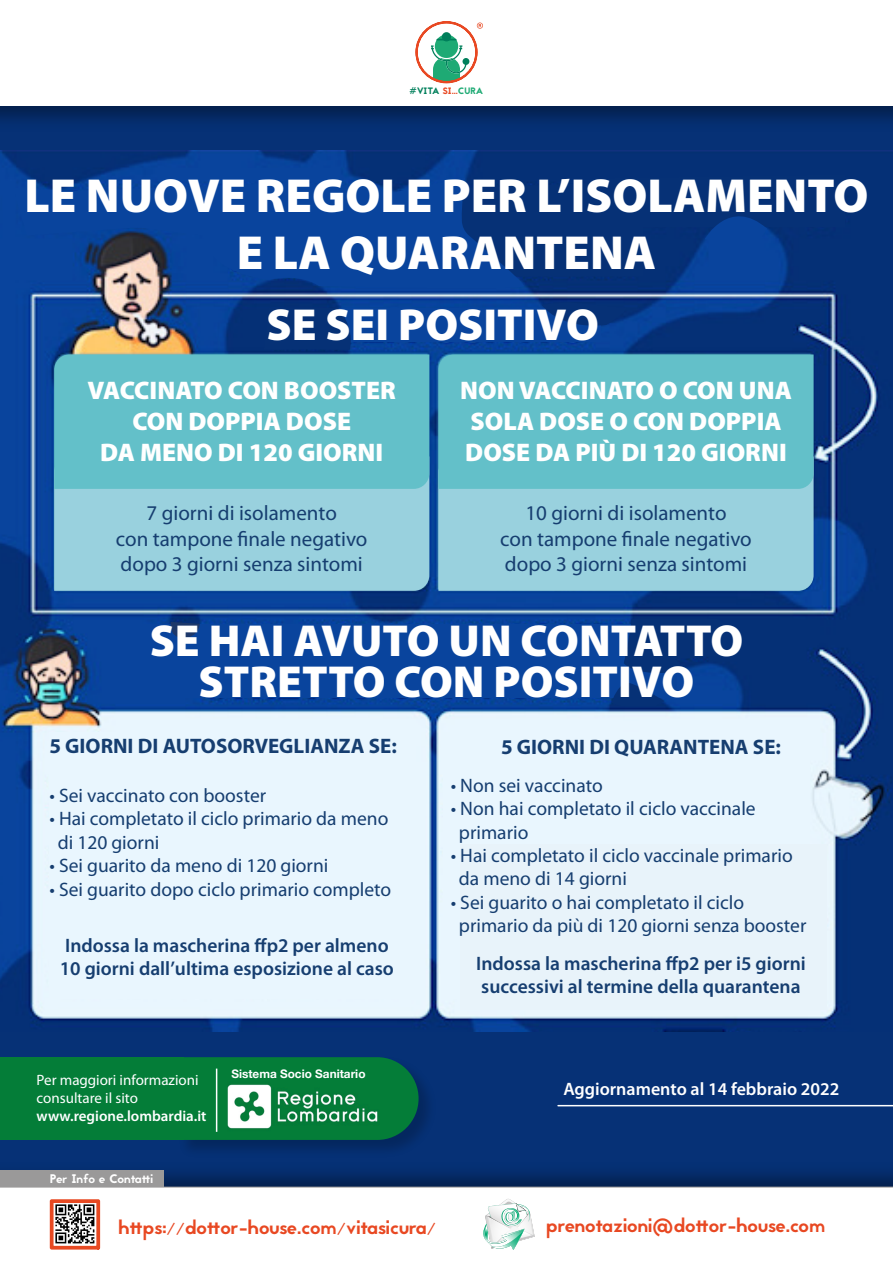
<style>
.page{position:relative;width:893px;height:1263px;background:#063176}
.page>*{position:absolute;margin:0;border:0;box-sizing:border-box;transform-origin:0 0}
.t1{font:900 48px/57.6px "Myriad Pro";color:#fff;text-align:center}
.t2{font:900 45px/40.5px "Myriad Pro";color:#fff;text-align:center}
.t3{font:900 25.5px/30.6px "Myriad Pro";color:#fff;text-align:center}
.t4{font:21px/25.2px "Myriad Pro";color:#163e70;text-align:center}
.t5{font:700 21px "Myriad Pro";color:#163e70}
.t6{font:19.5px/23.4px "Myriad Pro";color:#163e70}
.t7{font:600 19.5px/23.4px "Myriad Pro";color:#163e70}
.t8{font:19.5px "Jaapokki";color:#e84822}
.t9{font:600 18px "Myriad Pro";color:#fff}
.t10{font:15px/18px "Myriad Pro";color:#fff}
.t11{font:600 15px "Myriad Pro";color:#fff}
.t12{font:12.45px "Jaapokki";letter-spacing:-.015em;color:#fff}
.t13{font:700 11.85px "Helvetica Neue";color:#fff}
.t14{font:9.3px "Jaapokki";letter-spacing:-.02em;color:#007f5b}
.s1{color:#e84822}
.s2{color:#1eaa74}
</style>
<div class="page">
<img style="left:0;top:151px;width:892px;height:880px">
<img style="left:164px;top:1173px;width:729px;height:14px">
<div style="left:0;top:1187px;width:893px;height:76px;background:#fff"></div>
<svg style="left:50px;top:1199px;width:51px;height:51px"></svg>
<svg style="left:483px;top:1199px;width:52px;height:51px"></svg>
<div style="left:0;top:1170px;width:164px;height:17px;background:#9a9999"></div>
<img style="left:184px;top:1057px;width:235px;height:83px">
<hr style="left:0;top:1187px;width:893px;height:1px;background:#9a9999">
<div style="left:0;top:0;width:893px;height:106px;background:#fff"></div>
<svg style="left:415px;top:21px;width:68px;height:62px"></svg>
<div style="left:54px;top:489px;width:375px;height:102px;background:#99d1de"></div>
<div style="left:54px;top:354px;width:375px;height:135px;background:#63c0c9"></div>
<div style="left:438px;top:489px;width:376px;height:102px;background:#99d1de"></div>
<div style="left:438px;top:354px;width:376px;height:135px;background:#63c0c9"></div>
<div style="left:330px;top:308px;width:270px;height:34px;background:#09449d"></div>
<svg style="left:264px;top:308px;width:91px;height:42px"></svg>
<svg style="left:542px;top:302px;width:87px;height:28px"></svg>
<div style="left:49px;top:733px;width:367px;height:266px;background:#e9f6fe"></div>
<div style="left:443px;top:733px;width:366px;height:266px;background:#e9f6fe"></div>
<div style="left:460px;top:845px;width:367px;height:165px;background:#e8f3fa"></div>
<div style="left:138px;top:624px;width:534px;height:74px;background:#09449d"></div>
<svg style="left:168px;top:622px;width:32px;height:16px"></svg>
<svg style="left:611px;top:619px;width:121px;height:87px"></svg>
<svg style="left:13px;top:177px;width:511px;height:114px;background:#104597"></svg>
<svg style="left:460px;top:174px;width:385px;height:103px"></svg>
<hr style="left:558px;top:1105px;width:335px;height:1px;background:#fff">
<hr style="left:216px;top:1068px;width:1px;height:64px;background:#fff">
<div style="left:0;top:1057px;width:184px;height:83px;background:#047d38"></div>
<p class="t14" style="left:410px;top:85px;width:75px">#VITA <span class="s1">SI...</span><span class="s2">CURA</span></p>
<h1 class="t1" style="left:25px;top:167px;width:845px">LE NUOVE REGOLE PER L’ISOLAMENTO<br>E LA QUARANTENA</h1>
<h2 class="t2" style="left:267px;top:305px;width:334px">SE SEI POSITIVO</h2>
<h3 class="t3" style="left:87px;top:376px;width:310px">VACCINATO CON BOOSTER<br>CON DOPPIA DOSE<br>DA MENO DI 120 GIORNI</h3>
<p class="t4" style="left:116px;top:501px;width:253px">7 giorni di isolamento<br>con tampone finale negativo dopo 3 giorni senza sintomi</p>
<h3 class="t3" style="left:460px;top:376px;width:333px;text-align:left">NON VACCINATO O CON UNA<br>SOLA DOSE O CON DOPPIA<br>DOSE DA PIÙ DI 120 GIORNI</h3>
<p class="t4" style="left:500px;top:501px;width:253px">10 giorni di isolamento<br>con tampone finale negativo dopo 3 giorni senza sintomi</p>
<h2 class="t2" style="left:150px;top:621px;width:595px">SE HAI AVUTO UN CONTATTO<br>STRETTO CON POSITIVO</h2>
<p class="t5" style="left:49px;top:735px;width:349px">5 GIORNI DI AUTOSORVEGLIANZA SE:</p>
<p class="t6" style="left:49px;top:784px;width:218px">• Sei vaccinato con booster</p>
<p class="t6" style="left:58px;top:808px;width:332px;text-indent:-8px">• Hai completato il ciclo primario da meno di 120 giorni</p>
<p class="t6" style="left:49px;top:854px;width:281px">• Sei guarito da meno di 120 giorni</p>
<p class="t6" style="left:49px;top:878px;width:343px">• Sei guarito dopo ciclo primario completo</p>
<p class="t7" style="left:60px;top:933px;width:336px">Indossa la mascherina ffp2 per almeno<br>10 giorni dall’ultima esposizione al caso</p>
<p class="t10" style="left:37px;top:1071px;width:163px">Per maggiori informazioni consultare il sito</p>
<p class="t11" style="left:37px;top:1107px;width:171px">www.regione.lombardia.it</p>
<p class="t12" style="left:50px;top:1170px;width:105px">Per Info e Contatti</p>
<p class="t13" style="left:231px;top:1064px;width:136px">Sistema Socio Sanitario</p>
<p class="t5" style="left:501px;top:735px;width:281px">5 GIORNI DI QUARANTENA SE:</p>
<p class="t6" style="left:451px;top:774px;width:154px">• Non sei vaccinato</p>
<p class="t6" style="left:459px;top:797px;width:298px;text-indent:-8px">• Non hai completato il ciclo vaccinale primario</p>
<p class="t6" style="left:459px;top:844px;width:335px;text-indent:-8px">• Hai completato il ciclo vaccinale primario da meno di 14 giorni</p>
<p class="t6" style="left:459px;top:891px;width:349px;text-indent:-8px">• Sei guarito o hai completato il ciclo primario da più di 120 giorni senza booster</p>
<p class="t7" style="left:476px;top:952px;width:331px">Indossa la mascherina ffp2 per i5 giorni successivi al termine della quarantena</p>
<p class="t9" style="left:563px;top:1079px;width:278px">Aggiornamento al 14 febbraio 2022</p>
<p class="t8" style="left:118px;top:1213px;width:319px">https://dottor-house.com/vitasicura/</p>
<p class="t8" style="left:546px;top:1212px;width:281px">prenotazioni@dottor-house.com</p>
</div>
